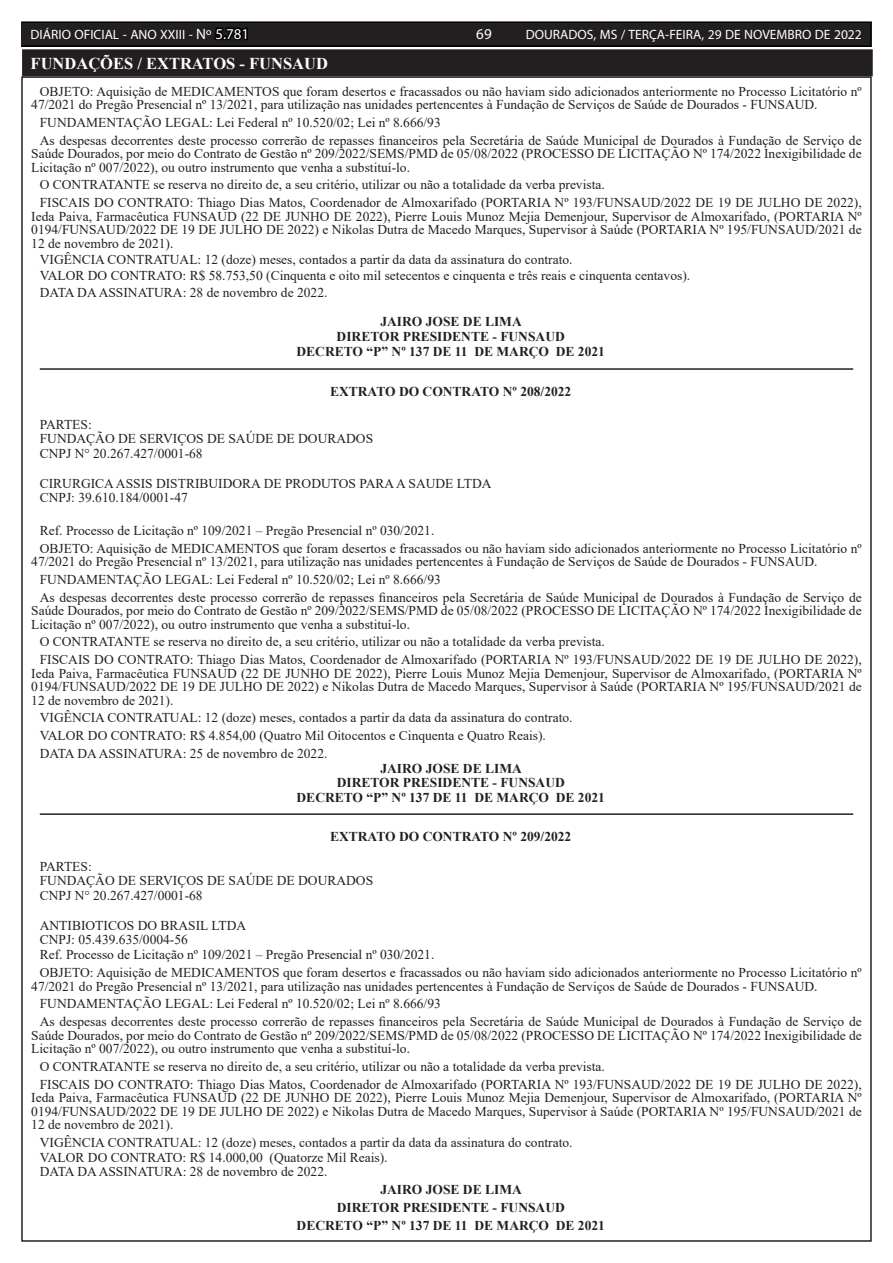
<style>
.page{position:relative;width:893px;height:1263px;background:#fff}
.page>*{position:absolute;margin:0;border:0;box-sizing:border-box;transform-origin:0 0}
.t1{font:700 16.5px "Times New Roman";color:#fff}
.t2{font:15px "Myriad Pro";color:#fff}
.t3{font:13.5px/13.5px "Times New Roman";color:#231f20}
.t4{font:700 13.5px/14.7px "Times New Roman";color:#231f20;text-align:center}
.t5{font:13.5px "Myriad Pro";color:#fff}
.s1{font-size:15px}
.s2{font-size:15px;color:#000}
</style>
<div class="page">
<div style="left:21px;top:22px;width:850px;height:24px;background:#231f20"></div>
<div style="left:21px;top:21px;width:851px;height:26px;border:2px solid #000"></div>
<div style="left:24px;top:51px;width:847px;height:23px;background:#231f20"></div>
<div style="left:22px;top:49px;width:851px;height:27px;border:4px solid #231f20"></div>
<hr style="left:40px;top:368px;width:813px;height:2px;background:#231f20">
<hr style="left:40px;top:813px;width:813px;height:2px;background:#231f20">
<p class="t5" style="left:31px;top:26px;width:220px">DIÁRIO OFICIAL - ANO XXIII - <span class="s1">Nº</span> <span class="s2">5.781</span></p>
<p class="t2" style="left:476px;top:24px;width:17px">69</p>
<p class="t5" style="left:526px;top:26px;width:338px">DOURADOS, MS / TERÇA-FEIRA, 29 DE NOVEMBRO DE 2022</p>
<p class="t1" style="left:31px;top:52px;width:299px">FUNDAÇÕES / EXTRATOS - FUNSAUD</p>
<p class="t3" style="left:31px;top:84px;width:832px;text-indent:9px">OBJETO: Aquisição de MEDICAMENTOS que foram desertos e fracassados ou não haviam sido adicionados anteriormente no Processo Licitatório nº<br>47/2021 do Pregão Presencial nº 13/2021, para utilização nas unidades pertencentes à Fundação de Serviços de Saúde de Dourados - FUNSAUD.</p>
<p class="t3" style="left:40px;top:113px;width:823px;line-height:17.7px">FUNDAMENTAÇÃO LEGAL: Lei Federal nº 10.520/02; Lei nº 8.666/93<br>As despesas decorrentes deste processo correrão de repasses financeiros pela Secretária de Saúde Municipal de Dourados à Fundação de Serviço de</p>
<p class="t3" style="left:31px;top:147px;width:832px">Saúde Dourados, por meio do Contrato de Gestão nº 209/2022/SEMS/PMD de 05/08/2022 (PROCESSO DE LICITAÇÃO Nº 174/2022 Inexigibilidade de<br>Licitação nº 007/2022), ou outro instrumento que venha a substituí-lo.</p>
<p class="t3" style="left:40px;top:176px;width:823px;line-height:17.7px">O CONTRATANTE se reserva no direito de, a seu critério, utilizar ou não a totalidade da verba prevista.<br>FISCAIS DO CONTRATO: Thiago Dias Matos, Coordenador de Almoxarifado (PORTARIA Nº 193/FUNSAUD/2022 DE 19 DE JULHO DE 2022),</p>
<p class="t3" style="left:31px;top:209px;width:832px;text-align:justify">Ieda Paiva, Farmacêutica FUNSAUD (22 DE JUNHO DE 2022), Pierre Louis Munoz Mejia Demenjour, Supervisor de Almoxarifado, (PORTARIA Nº 0194/FUNSAUD/2022 DE 19 DE JULHO DE 2022) e Nikolas Dutra de Macedo Marques, Supervisor à Saúde (PORTARIA Nº 195/FUNSAUD/2021 de 12 de novembro de 2021).</p>
<p class="t3" style="left:40px;top:251px;width:652px;line-height:16.2px">VIGÊNCIA CONTRATUAL: 12 (doze) meses, contados a partir da data da assinatura do contrato.<br>VALOR DO CONTRATO: R$ 58.753,50 (Cinquenta e oito mil setecentos e cinquenta e três reais e cinquenta centavos).<br>DATA DA ASSINATURA: 28 de novembro de 2022.</p>
<p class="t4" style="left:297px;top:314px;width:310px">JAIRO JOSE DE LIMA<br>DIRETOR PRESIDENTE - FUNSAUD<br>DECRETO “P” Nº 137 DE 11 DE MARÇO DE 2021</p>
<p class="t4" style="left:330px;top:384px;width:243px">EXTRATO DO CONTRATO Nº 208/2022</p>
<p class="t3" style="left:40px;top:416px;width:335px;line-height:14.7px">PARTES:<br>FUNDAÇÃO DE SERVIÇOS DE SAÚDE DE DOURADOS<br>CNPJ N° 20.267.427/0001-68</p>
<p class="t3" style="left:40px;top:475px;width:453px;line-height:14.7px">CIRURGICA ASSIS DISTRIBUIDORA DE PRODUTOS PARA A SAUDE LTDA<br>CNPJ: 39.610.184/0001-47</p>
<p class="t3" style="left:40px;top:521px;width:823px;line-height:17.7px">Ref. Processo de Licitação nº 109/2021 – Pregão Presencial nº 030/2021.<br>OBJETO: Aquisição de MEDICAMENTOS que foram desertos e fracassados ou não haviam sido adicionados anteriormente no Processo Licitatório nº</p>
<p class="t3" style="left:40px;top:552px;width:823px;line-height:17.7px;text-indent:-9px">47/2021 do Pregão Presencial nº 13/2021, para utilização nas unidades pertencentes à Fundação de Serviços de Saúde de Dourados - FUNSAUD.<br>FUNDAMENTAÇÃO LEGAL: Lei Federal nº 10.520/02; Lei nº 8.666/93<br>As despesas decorrentes deste processo correrão de repasses financeiros pela Secretária de Saúde Municipal de Dourados à Fundação de Serviço de</p>
<p class="t3" style="left:31px;top:603px;width:832px">Saúde Dourados, por meio do Contrato de Gestão nº 209/2022/SEMS/PMD de 05/08/2022 (PROCESSO DE LICITAÇÃO Nº 174/2022 Inexigibilidade de<br>Licitação nº 007/2022), ou outro instrumento que venha a substituí-lo.</p>
<p class="t3" style="left:40px;top:632px;width:823px;line-height:17.7px">O CONTRATANTE se reserva no direito de, a seu critério, utilizar ou não a totalidade da verba prevista.<br>FISCAIS DO CONTRATO: Thiago Dias Matos, Coordenador de Almoxarifado (PORTARIA Nº 193/FUNSAUD/2022 DE 19 DE JULHO DE 2022),</p>
<p class="t3" style="left:31px;top:666px;width:832px;text-align:justify">Ieda Paiva, Farmacêutica FUNSAUD (22 DE JUNHO DE 2022), Pierre Louis Munoz Mejia Demenjour, Supervisor de Almoxarifado, (PORTARIA Nº 0194/FUNSAUD/2022 DE 19 DE JULHO DE 2022) e Nikolas Dutra de Macedo Marques, Supervisor à Saúde (PORTARIA Nº 195/FUNSAUD/2021 de 12 de novembro de 2021).</p>
<p class="t3" style="left:40px;top:709px;width:534px;line-height:17.7px">VIGÊNCIA CONTRATUAL: 12 (doze) meses, contados a partir da data da assinatura do contrato.<br>VALOR DO CONTRATO: R$ 4.854,00 (Quatro Mil Oitocentos e Cinquenta e Quatro Reais).<br>DATA DA ASSINATURA: 25 de novembro de 2022.</p>
<p class="t4" style="left:297px;top:760px;width:310px">JAIRO JOSE DE LIMA<br>DIRETOR PRESIDENTE - FUNSAUD<br>DECRETO “P” Nº 137 DE 11 DE MARÇO DE 2021</p>
<p class="t4" style="left:330px;top:829px;width:243px">EXTRATO DO CONTRATO Nº 209/2022</p>
<p class="t3" style="left:40px;top:858px;width:335px;line-height:14.7px">PARTES:<br>FUNDAÇÃO DE SERVIÇOS DE SAÚDE DE DOURADOS<br>CNPJ N° 20.267.427/0001-68</p>
<p class="t3" style="left:40px;top:917px;width:396px;line-height:14.7px">ANTIBIOTICOS DO BRASIL LTDA<br>CNPJ: 05.439.635/0004-56<br>Ref. Processo de Licitação nº 109/2021 – Pregão Presencial nº 030/2021.</p>
<p class="t3" style="left:31px;top:965px;width:832px;text-indent:9px">OBJETO: Aquisição de MEDICAMENTOS que foram desertos e fracassados ou não haviam sido adicionados anteriormente no Processo Licitatório nº<br>47/2021 do Pregão Presencial nº 13/2021, para utilização nas unidades pertencentes à Fundação de Serviços de Saúde de Dourados - FUNSAUD.</p>
<p class="t3" style="left:40px;top:994px;width:823px;line-height:17.7px">FUNDAMENTAÇÃO LEGAL: Lei Federal nº 10.520/02; Lei nº 8.666/93<br>As despesas decorrentes deste processo correrão de repasses financeiros pela Secretária de Saúde Municipal de Dourados à Fundação de Serviço de</p>
<p class="t3" style="left:31px;top:1028px;width:832px">Saúde Dourados, por meio do Contrato de Gestão nº 209/2022/SEMS/PMD de 05/08/2022 (PROCESSO DE LICITAÇÃO Nº 174/2022 Inexigibilidade de<br>Licitação nº 007/2022), ou outro instrumento que venha a substituí-lo.</p>
<p class="t3" style="left:40px;top:1057px;width:823px;line-height:17.7px">O CONTRATANTE se reserva no direito de, a seu critério, utilizar ou não a totalidade da verba prevista.<br>FISCAIS DO CONTRATO: Thiago Dias Matos, Coordenador de Almoxarifado (PORTARIA Nº 193/FUNSAUD/2022 DE 19 DE JULHO DE 2022),</p>
<p class="t3" style="left:31px;top:1090px;width:832px;text-align:justify">Ieda Paiva, Farmacêutica FUNSAUD (22 DE JUNHO DE 2022), Pierre Louis Munoz Mejia Demenjour, Supervisor de Almoxarifado, (PORTARIA Nº 0194/FUNSAUD/2022 DE 19 DE JULHO DE 2022) e Nikolas Dutra de Macedo Marques, Supervisor à Saúde (PORTARIA Nº 195/FUNSAUD/2021 de 12 de novembro de 2021).</p>
<p class="t3" style="left:40px;top:1134px;width:534px;line-height:14.7px">VIGÊNCIA CONTRATUAL: 12 (doze) meses, contados a partir da data da assinatura do contrato.<br>VALOR DO CONTRATO: R$ 14.000,00 (Quatorze Mil Reais).<br>DATA DA ASSINATURA: 28 de novembro de 2022.</p>
<p class="t4" style="left:297px;top:1180px;width:310px;line-height:17.7px">JAIRO JOSE DE LIMA<br>DIRETOR PRESIDENTE - FUNSAUD<br>DECRETO “P” Nº 137 DE 11 DE MARÇO DE 2021</p>
</div>
